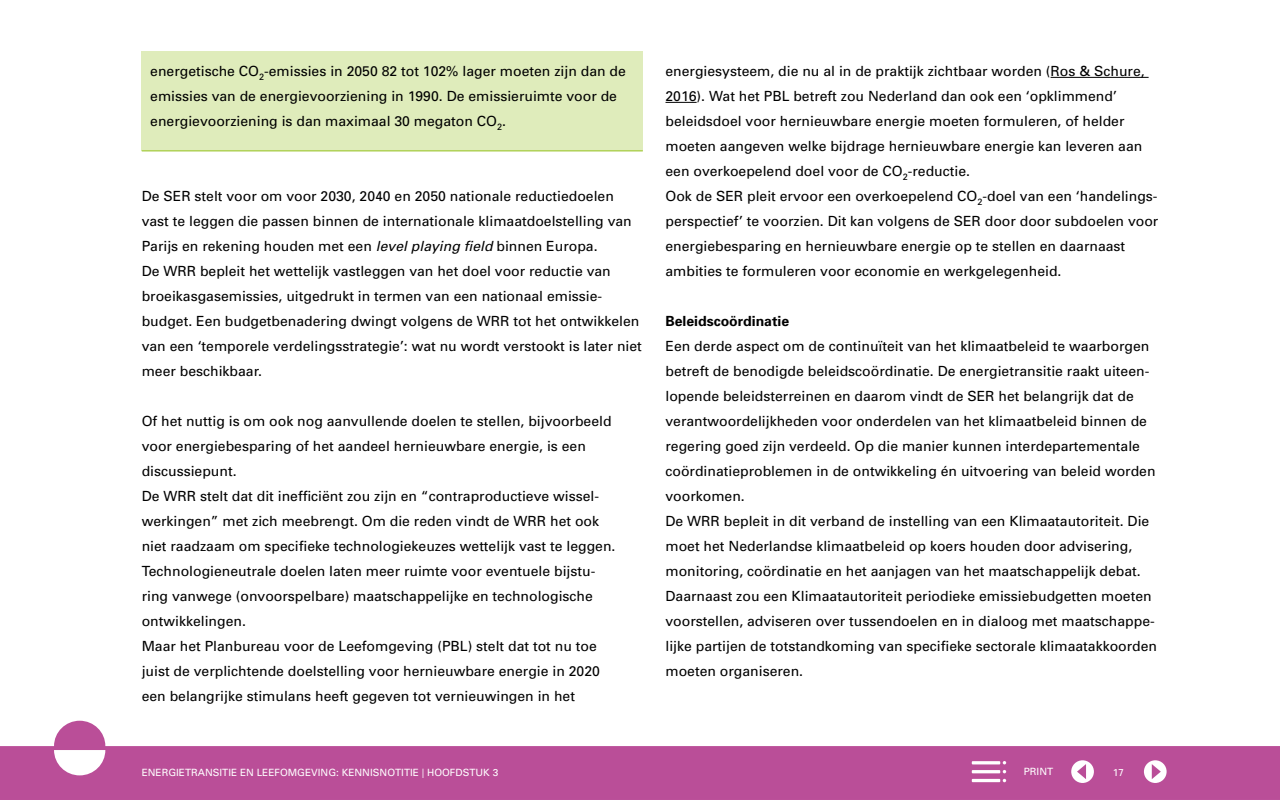
<style>
.page{position:relative;width:1280px;height:800px;background:#fff}
.page>*{position:absolute;margin:0;border:0;box-sizing:border-box;transform-origin:0 0}
.platte_tekst__P{font:14px/25px "Univers";color:#000}
._03_kadertekst_onder{font:14px/25px "Univers";color:#000}
.Alinea_kop_vet__H3{font:700 14px "Univers";color:#000}
.t1{font:10px "Univers";color:#fff}
.s1{font-style:italic}
.s2{font-size:12.9px}
</style>
<div class="page">
<svg style="left:0;top:721px;width:1280px;height:79px;fill:#ba4e98"></svg>
<div style="left:1071px;top:760px;width:23px;height:23px;background:#fff;border-radius:50%"></div>
<svg style="left:1077px;top:764px;width:9px;height:15px"></svg>
<svg style="left:1144px;top:760px;width:23px;height:23px"></svg>
<svg style="left:1152px;top:764px;width:9px;height:15px"></svg>
<hr style="left:972px;top:779px;width:28px;height:3px;background:#fff">
<hr style="left:972px;top:770px;width:28px;height:3px;background:#fff">
<hr style="left:972px;top:761px;width:28px;height:3px;background:#fff">
<div style="left:142px;top:51px;width:501px;height:100px;background:#dfecbb"></div>
<hr style="left:142px;top:150px;width:501px;height:1px;background:#95c11e">
<hr style="left:1051px;top:77px;width:98px;height:1px;background:#000">
<hr style="left:666px;top:102px;width:31px;height:1px;background:#000">
<p class="_03_kadertekst_onder" style="left:150px;top:58px;width:477px">energetische CO<sub>2</sub>-emissies in 2050 82 tot 102% lager moeten zijn dan de emissies van de energievoorziening in 1990. De emissieruimte voor de energievoorziening is dan maximaal 30 megaton CO<sub>2</sub>.</p>
<p class="platte_tekst__P" style="left:142px;top:183px;width:492px">De SER stelt voor om voor 2030, 2040 en 2050 nationale reductiedoelen vast te leggen die passen binnen de internationale klimaatdoelstelling van<br>Parijs en rekening houden met een <span class="s1">level playing field</span> binnen Europa.</p>
<p class="platte_tekst__P" style="left:142px;top:258px;width:502px">De WRR bepleit het wettelijk vastleggen van het doel voor reductie van broeikasgasemissies, uitgedrukt in termen van een nationaal emissie&shy;budget. Een budgetbenadering dwingt volgens de WRR tot het ontwikkelen van een ‘temporele verdelingsstrategie’: wat nu wordt verstookt is later niet meer beschikbaar.</p>
<p class="platte_tekst__P" style="left:142px;top:408px;width:471px">Of het nuttig is om ook nog aanvullende doelen te stellen, bijvoorbeeld voor energiebesparing of het aandeel hernieuwbare energie, is een discussiepunt.</p>
<p class="platte_tekst__P" style="left:142px;top:483px;width:475px">De WRR stelt dat dit inefficiënt zou zijn en “contraproductieve wissel&shy;werkingen” met zich meebrengt. Om die reden vindt de WRR het ook niet raadzaam om specifieke technologiekeuzes wettelijk vast te leggen.<br>Technologieneutrale doelen laten meer ruimte voor eventuele bijstu&shy;ring vanwege (onvoorspelbare) maatschappelijke en technologische ontwikkelingen.</p>
<p class="platte_tekst__P" style="left:142px;top:633px;width:460px">Maar het Planbureau voor de Leefomgeving (PBL) stelt dat tot nu toe juist de verplichtende doelstelling voor hernieuwbare energie in 2020 een belangrijke stimulans heeft gegeven tot vernieuwingen in het</p>
<p class="platte_tekst__P" style="left:666px;top:58px;width:481px">energiesysteem, die nu al in de praktijk zichtbaar worden (Ros &amp; Schure, 2016). Wat het PBL betreft zou Nederland dan ook een ‘opklimmend’ beleidsdoel voor hernieuwbare energie moeten formuleren, of helder moeten aangeven welke bijdrage hernieuwbare energie kan leveren aan een overkoepelend doel voor de CO<sub>2</sub>-reductie.</p>
<p class="platte_tekst__P" style="left:666px;top:183px;width:494px">Ook de SER pleit ervoor een overkoepelend CO<sub>2</sub>-doel van een ‘handelings&shy;perspectief’ te voorzien. Dit kan volgens de SER door door subdoelen voor energiebesparing en hernieuwbare energie op te stellen en daarnaast ambities te formuleren voor economie en werkgelegenheid.</p>
<h3 class="Alinea_kop_vet__H3" style="left:666px;top:312px;width:125px">Beleidscoördinatie</h3>
<p class="platte_tekst__P" style="left:666px;top:333px;width:492px">Een derde aspect om de continuïteit van het klimaatbeleid te waarborgen betreft de benodigde beleidscoördinatie. De energietransitie raakt uiteen&shy;lopende beleidsterreinen en daarom vindt de SER het belangrijk dat de verantwoordelijkheden voor onderdelen van het klimaatbeleid binnen de regering goed zijn verdeeld. Op die manier kunnen interdepartementale coördinatieproblemen in de ontwikkeling én uitvoering van beleid worden voorkomen.</p>
<p class="platte_tekst__P" style="left:666px;top:508px;width:493px">De WRR bepleit in dit verband de instelling van een Klimaatautoriteit. Die moet het Nederlandse klimaatbeleid op koers houden door advisering, monitoring, coördinatie en het aanjagen van het maatschappelijk debat.<br>Daarnaast zou een Klimaatautoriteit periodieke emissiebudgetten moeten voorstellen, adviseren over tussendoelen en in dialoog met maatschappe&shy;lijke partijen de totstandkoming van specifieke sectorale klimaatakkoorden moeten organiseren.</p>
<p class="t1" style="left:142px;top:766px;width:358px">ENERGIETRANSITIE EN LEEFOMGEVING: KENNISNOTITIE <span class="s2">|</span> HOOFDSTUK 3</p>
<p class="t1" style="left:1024px;top:765px;width:31px">PRINT</p>
<p class="t1" style="left:1113px;top:766px;width:13px">17</p>
</div>
